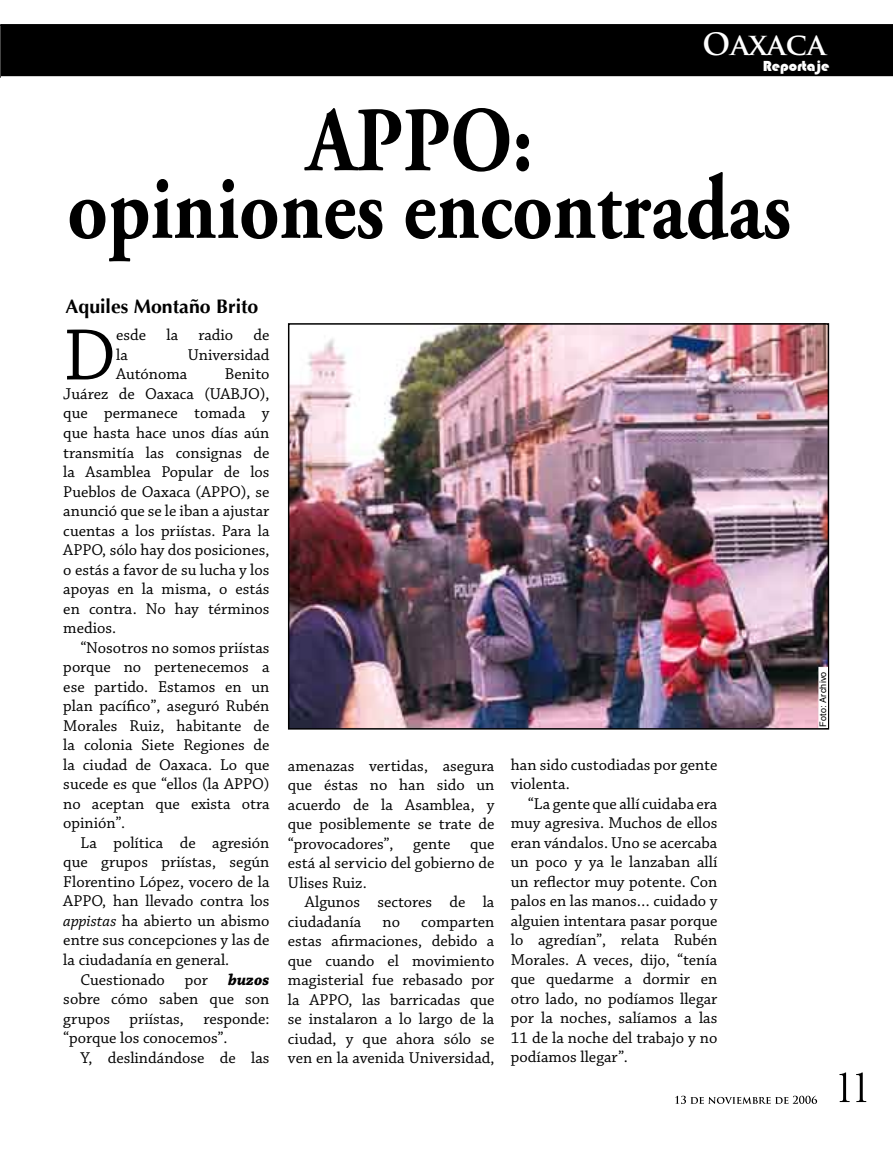
<style>
.page{position:relative;width:893px;height:1149px;background:#fff}
.page>*{position:absolute;margin:0;border:0;box-sizing:border-box;transform-origin:0 0}
.t1{font:700 91.8px/67.5px "Adobe Garamond Pro";color:#000;text-align:center;scale:.86 1}
.t2{font:76.5px "Chaparral Pro";color:#000}
.t3{font:700 30px "Trajan Pro";color:#fff}
.t4{font:700 19.5px "Optima";color:#000}
.t5{font:16.5px/19.5px "Chaparral Pro";color:#000;text-align:justify}
.t6{font:15px "Bauhaus 93";color:#fff}
.t7{font:9px "Helvetica";letter-spacing:.025em;color:#000}
.s1{font-style:italic}
.s2{font-weight:700;font-style:italic}
</style>
<div class="page">
<div style="left:1px;top:24px;width:892px;height:52px;background:#000"></div>
<svg style="left:839px;top:1072px;width:25px;height:29px"></svg>
<svg style="left:675px;top:1095px;width:142px;height:8px"></svg>
<svg style="left:0;top:24px;width:1px;height:54px"></svg>
<img style="left:291px;top:326px;width:535px;height:400px">
<div style="left:288px;top:323px;width:541px;height:406px;border:2px solid #000"></div>
<div style="left:818px;top:666px;width:10px;height:61px;background:#fff;border:1px solid #fff"></div>
<h3 class="t3" style="left:702px;top:25px;width:125px">OAXACA</h3>
<p class="t6" style="left:763px;top:57px;width:68px">Reportaje</p>
<h1 class="t1" style="left:67px;top:109px;width:843px">APPO:<br>opiniones encontradas</h1>
<p class="t4" style="left:66px;top:294px;width:194px">Aquiles Montaño Brito</p>
<h2 class="t2" style="left:63px;top:313px;width:54px">D</h2>
<p class="t5" style="left:116px;top:326px;width:155px">esde la radio de la</p>
<p class="t5" style="left:188px;top:345px;width:83px">Universidad</p>
<p class="t5" style="left:116px;top:365px;width:73px">Autónoma</p>
<p class="t5" style="left:63px;top:365px;width:208px;text-indent:161px">Benito Juárez de Oaxaca (UABJO), que permanece tomada y que hasta hace unos días aún transmitía las consignas de la Asamblea Popular de los Pueblos de Oaxaca (APPO), se anunció que se le iban a ajustar cuentas a los priístas. Para la APPO, sólo hay dos posiciones, o estás a favor de su lucha y los apoyas en la misma, o estás en contra. No hay términos medios.</p>
<p class="t5" style="left:63px;top:638px;width:208px;text-indent:17px">“Nosotros no somos priístas porque no pertenecemos a ese partido. Estamos en un plan pacífico”, aseguró Rubén Morales Ruiz, habitante de la colonia Siete Regiones de la ciudad de Oaxaca. Lo que sucede es que “ellos (la APPO) no aceptan que exista otra opinión”.</p>
<p class="t5" style="left:63px;top:833px;width:208px;text-indent:17px">La política de agresión que grupos priístas, según Florentino López, vocero de la APPO, han llevado contra los <span class="s1">appistas</span> ha abierto un abismo entre sus concepciones y las de la ciudadanía en general.</p>
<p class="t5" style="left:63px;top:969px;width:208px;text-indent:17px">Cuestionado por <span class="s2">buzos </span>sobre cómo saben que son grupos priístas, responde: “porque los conocemos”.</p>
<p class="t5" style="left:80px;top:1047px;width:191px">Y, deslindándose de las</p>
<p class="t5" style="left:511px;top:755px;width:208px">han sido custodiadas por gente violenta.</p>
<p class="t5" style="left:511px;top:794px;width:208px;text-indent:17px">“La gente que allí cuidaba era muy agresiva. Muchos de ellos eran vándalos. Uno se acercaba un poco y ya le lanzaban allí un reflector muy potente. Con palos en las manos… cuidado y alguien intentara pasar porque lo agredían”, relata Rubén Morales. A veces, dijo, “tenía que quedarme a dormir en otro lado, no podíamos llegar por la noches, salíamos a las 11 de la noche del trabajo y no podíamos llegar”.</p>
<p class="t5" style="left:288px;top:756px;width:208px">amenazas vertidas, asegura que éstas no han sido un acuerdo de la Asamblea, y que posiblemente se trate de “provocadores”, gente que está al servicio del gobierno de Ulises Ruiz.</p>
<p class="t5" style="left:288px;top:892px;width:208px;text-indent:17px">Algunos sectores de la ciudadanía</p>
<p class="t5" style="left:288px;top:912px;width:208px;text-indent:133px">comparten estas afirmaciones, debido a que cuando el movimiento magisterial fue rebasado por la APPO, las barricadas que se instalaron a lo largo de la ciudad, y que ahora sólo se ven en la avenida Universidad,</p>
<p class="t5" style="left:383px;top:912px;width:19px">no</p>
<p class="t7" style="left:816px;top:726px;width:57px;rotate:-90deg">Foto: Archivo</p>
</div>
